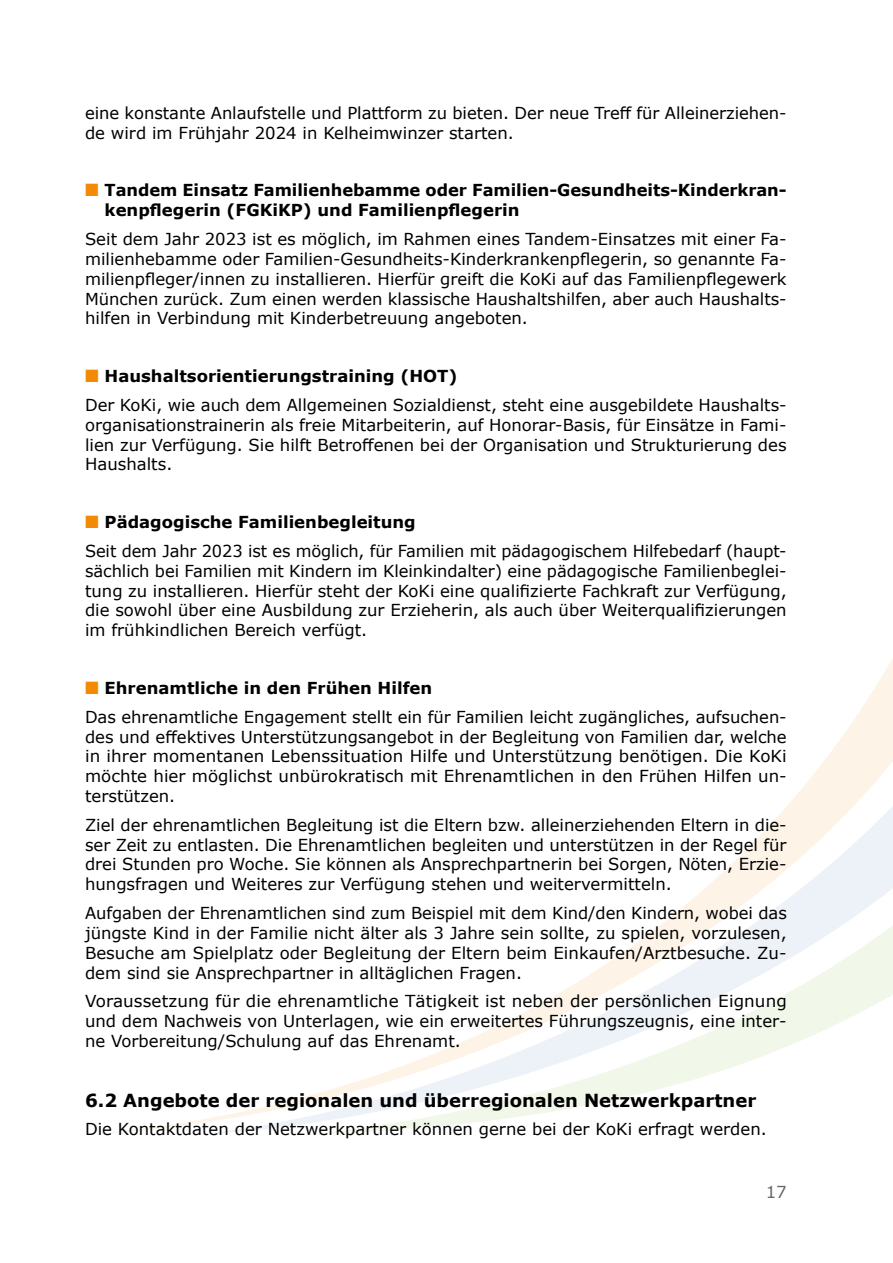
<style>
.page{position:relative;width:893px;height:1263px;background:#fff}
.page>*{position:absolute;margin:0;border:0;box-sizing:border-box;transform-origin:0 0}
.t1{font:700 18px "Verdana";color:#000}
.t2{font:16.5px/19.8px "Verdana";color:#000;text-align:justify}
.t3{font:700 16.5px/19.8px "Verdana";color:#000}
.t4{font:16.5px "Verdana";color:#64666a}
</style>
<div class="page">
<svg style="left:104px;top:658px;width:789px;height:477px"></svg>
<p class="t2" style="left:85px;top:103px;width:703px">eine konstante Anlaufstelle und Plattform zu bieten. Der neue Treff für Alleinerziehen&shy;de wird im Frühjahr 2024 in Kelheimwinzer starten.</p>
<p class="t3" style="left:105px;top:180px;width:684px">Tandem Einsatz Familienhebamme oder Familien-Gesundheits-Kinderkran&shy;kenpflegerin (FGKiKP) und Familienpflegerin</p>
<p class="t2" style="left:85px;top:229px;width:703px">Seit dem Jahr 2023 ist es möglich, im Rahmen eines Tandem-Einsatzes mit einer Fa&shy;milienhebamme oder Familien-Gesundheits-Kinderkrankenpflegerin, so genannte Fa&shy;milienpfleger/innen zu installieren. Hierfür greift die KoKi auf das Familienpflegewerk München zurück. Zum einen werden klassische Haushaltshilfen, aber auch Haushalts&shy;hilfen in Verbindung mit Kinderbetreuung angeboten.</p>
<p class="t3" style="left:105px;top:366px;width:354px">Haushaltsorientierungstraining (HOT)</p>
<p class="t2" style="left:85px;top:395px;width:703px">Der KoKi, wie auch dem Allgemeinen Sozialdienst, steht eine ausgebildete Haushalts&shy;organisationstrainerin als freie Mitarbeiterin, auf Honorar-Basis, für Einsätze in Fami&shy;lien zur Verfügung. Sie hilft Betroffenen bei der Organisation und Strukturierung des Haushalts.</p>
<p class="t3" style="left:105px;top:512px;width:313px">Pädagogische Familienbegleitung</p>
<p class="t2" style="left:85px;top:541px;width:703px">Seit dem Jahr 2023 ist es möglich, für Familien mit pädagogischem Hilfebedarf (haupt&shy;sächlich bei Familien mit Kindern im Kleinkindalter) eine pädagogische Familienbeglei&shy;tung zu installieren. Hierfür steht der KoKi eine qualifizierte Fachkraft zur Verfügung, die sowohl über eine Ausbildung zur Erzieherin, als auch über Weiterqualifizierungen im frühkindlichen Bereich verfügt.</p>
<p class="t3" style="left:105px;top:678px;width:329px">Ehrenamtliche in den Frühen Hilfen</p>
<p class="t2" style="left:85px;top:707px;width:703px">Das ehrenamtliche Engagement stellt ein für Familien leicht zugängliches, aufsuchen&shy;des und effektives Unterstützungsangebot in der Begleitung von Familien dar, welche in ihrer momentanen Lebenssituation Hilfe und Unterstützung benötigen. Die KoKi möchte hier möglichst unbürokratisch mit Ehrenamtlichen in den Frühen Hilfen un&shy;terstützen.</p>
<p class="t2" style="left:85px;top:815px;width:703px">Ziel der ehrenamtlichen Begleitung ist die Eltern bzw. alleinerziehenden Eltern in die&shy;ser Zeit zu entlasten. Die Ehrenamtlichen begleiten und unterstützen in der Regel für drei Stunden pro Woche. Sie können als Ansprechpartnerin bei Sorgen, Nöten, Erzie&shy;hungsfragen und Weiteres zur Verfügung stehen und weitervermitteln.</p>
<p class="t2" style="left:85px;top:903px;width:703px">Aufgaben der Ehrenamtlichen sind zum Beispiel mit dem Kind/den Kindern, wobei das jüngste Kind in der Familie nicht älter als 3 Jahre sein sollte, zu spielen, vorzulesen, Besuche am Spielplatz oder Begleitung der Eltern beim Einkaufen/Arztbesuche. Zu&shy;dem sind sie Ansprechpartner in alltäglichen Fragen.</p>
<p class="t2" style="left:85px;top:991px;width:703px">Voraussetzung für die ehrenamtliche Tätigkeit ist neben der persönlichen Eignung und dem Nachweis von Unterlagen, wie ein erweitertes Führungszeugnis, eine inter&shy;ne Vorbereitung/Schulung auf das Ehrenamt.</p>
<p class="t1" style="left:85px;top:1087px;width:673px">6. 2 Angebote der regionalen und überregionalen Netzwerkpartner</p>
<p class="t2" style="left:85px;top:1119px;width:683px">Die Kontaktdaten der Netzwerkpartner können gerne bei der KoKi erfragt werden.</p>
<p class="t4" style="left:766px;top:1180px;width:22px">17</p>
</div>
